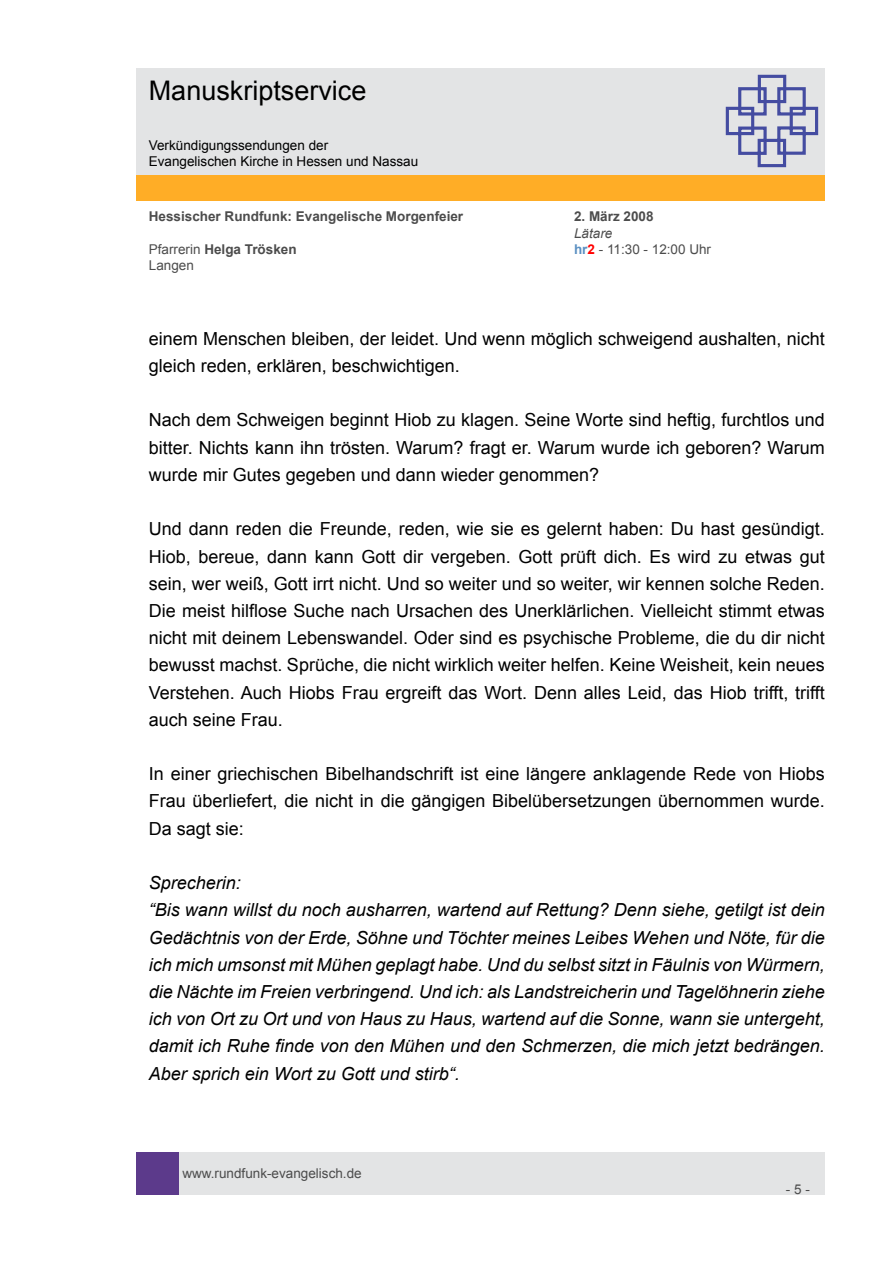
<style>
.page{position:relative;width:893px;height:1263px;background:#fff}
.page>*{position:absolute;margin:0;border:0;box-sizing:border-box;transform-origin:0 0}
.t1{font:27px "Arial";color:#000}
.t2{font:18px/27.2px "Arial";color:#000;text-align:justify}
.t3{font:italic 18px/27.2px "Arial";color:#000}
.t4{font:700 13.5px "Arial";color:#4c4c4c}
.t5{font:13.5px/16.2px "Arial";color:#000}
.t6{font:13.5px "Arial";color:#4c4c4c}
.t7{font:italic 13.5px "Arial";color:#4c4c4c}
.s1{font-weight:400}
.s2{font-weight:700;color:#5b90c2}
.s3{font-weight:700;color:#f00}
</style>
<div class="page">
<div style="left:179px;top:1152px;width:646px;height:43px;background:#e3e4e5"></div>
<div style="left:136px;top:1152px;width:43px;height:43px;background:#5c3a8b"></div>
<div style="left:136px;top:175px;width:689px;height:26px;background:#ffad26"></div>
<div style="left:136px;top:68px;width:689px;height:106px;background:#e3e4e5"></div>
<svg style="left:725px;top:74px;width:94px;height:94px"></svg>
<h1 class="t1" style="left:149px;top:73px;width:219px">Manuskriptservice</h1>
<p class="t5" style="left:149px;top:137px;width:271px">Verkündigungssendungen der<br>Evangelischen Kirche in Hessen und Nassau</p>
<p class="t4" style="left:149px;top:208px;width:316px">Hessischer Rundfunk: Evangelische Morgenfeier</p>
<p class="t4" style="left:574px;top:208px;width:81px">2. März 2008</p>
<p class="t7" style="left:574px;top:224px;width:40px">Lätare</p>
<p class="t4" style="left:149px;top:240px;width:149px"><span class="s1">Pfarrerin</span> Helga Trösken</p>
<p class="t6" style="left:574px;top:240px;width:139px"><span class="s2">hr</span><span class="s3">2</span> - 11 :30 - 1 2:00 Uhr</p>
<p class="t6" style="left:149px;top:256px;width:47px">Langen</p>
<p class="t2" style="left:149px;top:325px;width:678px">einem Menschen bleiben, der leidet. Und wenn möglich schweigend aushalten, nicht gleich reden, erklären, beschwichtigen.</p>
<p class="t2" style="left:149px;top:407px;width:678px">Nach dem Schweigen beginnt Hiob zu klagen. Seine Worte sind heftig, furchtlos und bitter. Nichts kann ihn trösten. Warum? fragt er. Warum wurde ich geboren? Warum wurde mir Gutes gegeben und dann wieder genommen?</p>
<p class="t2" style="left:149px;top:516px;width:678px">Und dann reden die Freunde, reden, wie sie es gelernt haben: Du hast gesündigt.<br>Hiob, bereue, dann kann Gott dir vergeben. Gott prüft dich. Es wird zu etwas gut sein, wer weiß, Gott irrt nicht. Und so weiter und so weiter, wir kennen solche Reden.<br>Die meist hilflose Suche nach Ursachen des Unerklärlichen. Vielleicht stimmt etwas nicht mit deinem Lebenswandel. Oder sind es psychische Probleme, die du dir nicht bewusst machst. Sprüche, die nicht wirklich weiter helfen. Keine Weisheit, kein neues Verstehen. Auch Hiobs Frau ergreift das Wort. Denn alles Leid, das Hiob trifft, trifft auch seine Frau.</p>
<p class="t2" style="left:149px;top:760px;width:678px">In einer griechischen Bibelhandschrift ist eine längere anklagende Rede von Hiobs Frau überliefert, die nicht in die gängigen Bibelübersetzungen übernommen wurde.<br>Da sagt sie:</p>
<p class="t3" style="left:149px;top:869px;width:678px">Sprecherin:<br>“Bis wann willst du noch ausharren, wartend auf Rettung? Denn siehe, getilgt ist dein Gedächtnis von der Erde, Söhne und Töchter meines Leibes Wehen und Nöte, für die ich mich umsonst mit Mühen geplagt habe. Und du selbst sitzt in Fäulnis von Würmern, die Nächte im Freien verbringend. Und ich: als Landstreicherin und Tagelöhnerin ziehe ich von Ort zu Ort und von Haus zu Haus, wartend auf die Sonne, wann sie untergeht, damit ich Ruhe finde von den Mühen und den Schmerzen, die mich jetzt bedrängen.<br>Aber sprich ein Wort zu Gott und stirb“.</p>
<p class="t6" style="left:182px;top:1164px;width:181px">www.rundfunk-evangelisch.de</p>
<p class="t6" style="left:786px;top:1180px;width:26px">- -</p>
</div>
